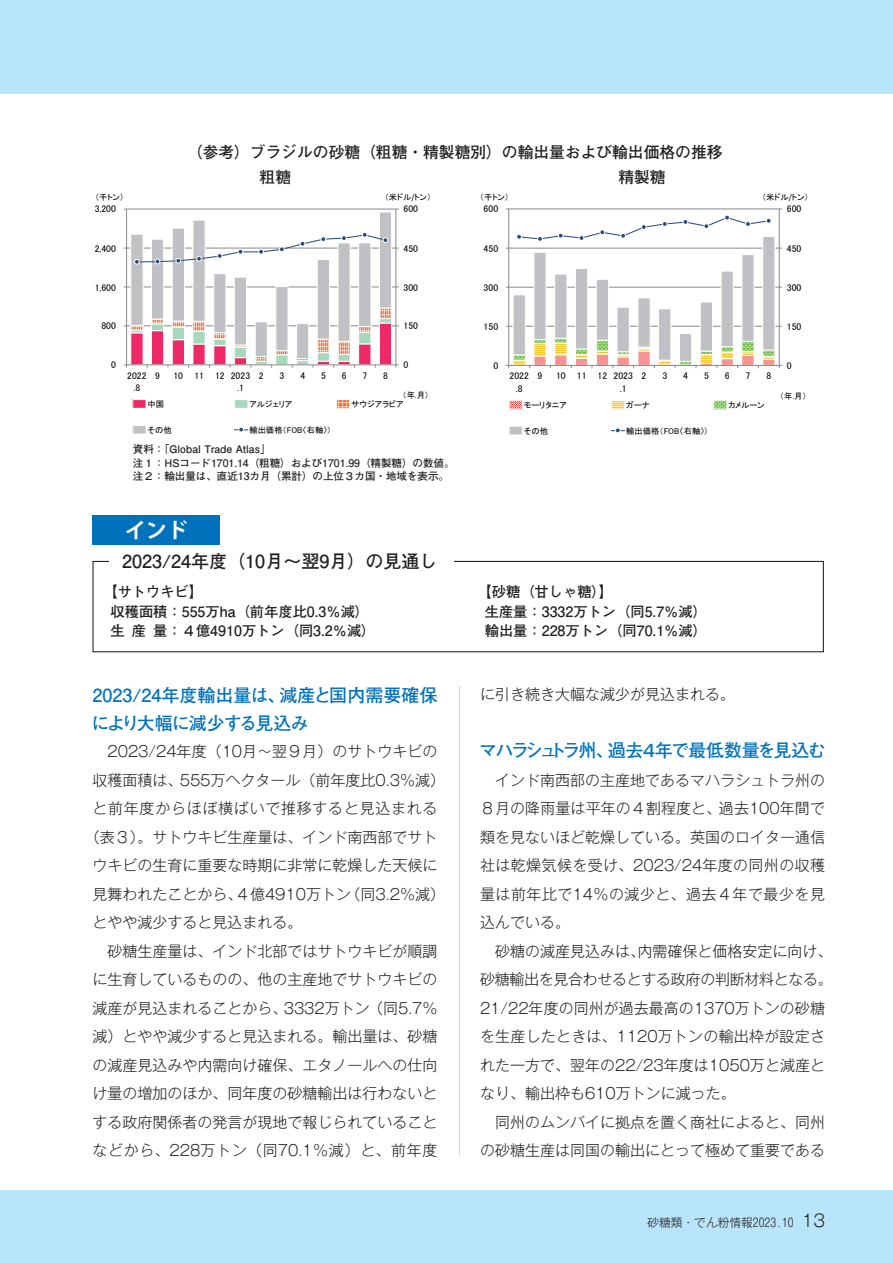
<style>
.page{position:relative;width:893px;height:1263px;background:#fff}
.page>*{position:absolute;margin:0;border:0;box-sizing:border-box;transform-origin:0 0}
.t1{font:700 21px "Koz Go Pr 6 N";color:#fff}
.t2{font:700 18px/28.5px "Futo Go B101 Pr 5";color:#0072bc}
.t3{font:700 18px "Futo Go B101 Pr 5";letter-spacing:-.105em;color:#0072bc}
.t4{font:700 18px "Futo Go B101 Pr 5";color:#231f20}
.t5{font:700 15.75px/24.3px "Futo Go B101 Pr 5";color:#231f20}
.t6{font:300 15px/28.5px "Gothic MB101 Pr 5";color:#231f20;text-align:justify}
.t7{font:300 15px "Gothic MB101 Pr 5";letter-spacing:.05em;color:#231f20}
.t8{font:700 14.25px "Futo Go B101 Pr 5";color:#231f20}
.t9{font:300 11.7px "Gothic MB101 Pr 5";color:#231f20}
.t10{font:700 10.5px/13.5px "Futo Go B101 Pr 5";color:#231f20}
.t11{font:9.75px/12.6px "MS P Gothic";color:#000;text-align:center}
.t12{font:9.6px/12.6px "MS P Gothic";color:#000;text-align:center}
.t13{font:8.4px "MS P Gothic";color:#000}
.t14{font:8.25px "MS P Gothic";letter-spacing:-.005em;color:#000}
.s1{font-family:"Calibri"}
.s2{font-size:16.95px}
</style>
<div class="page">
<div style="left:0;top:1191px;width:893px;height:72px;background:#b9e5fa"></div>
<div style="left:0;top:0;width:893px;height:94px;background:#b9e5fa"></div>
<hr style="left:459px;top:144px;width:1px;height:1012px;background:#b9e5fa">
<div style="left:92px;top:145px;width:733px;height:541px;background:#fff"></div>
<div style="left:92px;top:515px;width:128px;height:30px;background:#0072bc"></div>
<div style="left:92px;top:561px;width:732px;height:91px;border:1px solid #231f20"></div>
<div style="left:109px;top:552px;width:345px;height:18px;background:#fff"></div>
<svg style="left:124px;top:209px;width:275px;height:159px"></svg>
<div style="left:133px;top:400px;width:13px;height:8px;background:#ee2968"></div>
<div style="left:133px;top:399px;width:13px;height:10px;border:1px solid #fff"></div>
<div style="left:235px;top:400px;width:13px;height:8px;background:#a7d8bc"></div>
<div style="left:234px;top:399px;width:14px;height:10px;border:1px solid #fff"></div>
<svg style="left:338px;top:401px;width:10px;height:6px"></svg>
<div style="left:336px;top:399px;width:14px;height:10px;border:1px solid #fff"></div>
<div style="left:133px;top:425px;width:13px;height:9px;background:#c0c1c4"></div>
<div style="left:133px;top:425px;width:13px;height:9px;border:1px solid #fff"></div>
<svg style="left:235px;top:427px;width:13px;height:5px"></svg>
<svg style="left:506px;top:209px;width:276px;height:159px"></svg>
<svg style="left:511px;top:402px;width:10px;height:5px"></svg>
<div style="left:509px;top:400px;width:14px;height:9px;border:1px solid #fff"></div>
<svg style="left:613px;top:402px;width:10px;height:5px"></svg>
<div style="left:611px;top:400px;width:14px;height:9px;border:1px solid #fff"></div>
<svg style="left:715px;top:402px;width:10px;height:5px"></svg>
<div style="left:713px;top:400px;width:14px;height:9px;border:1px solid #fff"></div>
<div style="left:509px;top:426px;width:13px;height:9px;background:#c0c1c4"></div>
<div style="left:509px;top:426px;width:14px;height:9px;border:1px solid #fff"></div>
<svg style="left:611px;top:428px;width:14px;height:5px"></svg>
<p class="t5" style="left:260px;top:139px;width:464px;text-indent:-73px">（参考）ブラジルの砂糖（粗糖・精製糖別）の輸出量および輸出価格の推移粗糖</p>
<p class="t5" style="left:618px;top:164px;width:49px">精製糖</p>
<p class="t14" style="left:95px;top:193px;width:31px">（千トン）</p>
<p class="t14" style="left:385px;top:193px;width:48px">（米ドル<span class="s1">/</span>トン）</p>
<p class="t13" style="left:480px;top:193px;width:31px">（千トン）</p>
<p class="t13" style="left:762px;top:192px;width:48px">（米ドル<span class="s1">/</span>トン）</p>
<p class="t12" style="left:95px;top:203px;width:23px">3,200</p>
<p class="t12" style="left:403px;top:203px;width:16px">600</p>
<p class="t11" style="left:484px;top:203px;width:16px">600</p>
<p class="t11" style="left:787px;top:203px;width:16px">600</p>
<p class="t12" style="left:95px;top:242px;width:23px">2,400</p>
<p class="t12" style="left:403px;top:242px;width:16px">450</p>
<p class="t11" style="left:484px;top:242px;width:16px">450</p>
<p class="t11" style="left:787px;top:242px;width:16px">450</p>
<p class="t12" style="left:95px;top:281px;width:23px">1,600</p>
<p class="t12" style="left:403px;top:281px;width:16px">300</p>
<p class="t11" style="left:484px;top:281px;width:16px">300</p>
<p class="t11" style="left:787px;top:281px;width:16px">300</p>
<p class="t12" style="left:101px;top:320px;width:16px">800</p>
<p class="t12" style="left:403px;top:320px;width:16px">150</p>
<p class="t11" style="left:484px;top:320px;width:16px">150</p>
<p class="t11" style="left:787px;top:320px;width:16px">150</p>
<p class="t12" style="left:111px;top:359px;width:6px">0</p>
<p class="t12" style="left:403px;top:359px;width:6px">0</p>
<p class="t11" style="left:493px;top:359px;width:6px">0</p>
<p class="t11" style="left:787px;top:359px;width:6px">0</p>
<p class="t12" style="left:127px;top:369px;width:21px">2022 .8</p>
<p class="t12" style="left:155px;top:369px;width:6px">9</p>
<p class="t12" style="left:237px;top:369px;width:15px;text-align:left;text-indent:-64px">10 11 12 2023 .1</p>
<p class="t12" style="left:259px;top:369px;width:6px">2</p>
<p class="t12" style="left:280px;top:369px;width:6px">3</p>
<p class="t12" style="left:300px;top:369px;width:6px">4</p>
<p class="t12" style="left:321px;top:369px;width:6px">5</p>
<p class="t12" style="left:342px;top:369px;width:6px">6</p>
<p class="t12" style="left:362px;top:369px;width:6px">7</p>
<p class="t12" style="left:383px;top:369px;width:6px">8</p>
<p class="t14" style="left:402px;top:391px;width:28px">（年.月）</p>
<p class="t14" style="left:148px;top:400px;width:18px">中国</p>
<p class="t14" style="left:249px;top:400px;width:45px">アルジェリア</p>
<p class="t14" style="left:351px;top:400px;width:54px">サウジアラビア</p>
<p class="t14" style="left:148px;top:426px;width:26px">その他</p>
<p class="t14" style="left:249px;top:426px;width:82px">輸出価格（FOB〈右軸〉)</p>
<p class="t11" style="left:509px;top:370px;width:21px">2022 .8</p>
<p class="t11" style="left:538px;top:370px;width:6px">9</p>
<p class="t11" style="left:620px;top:370px;width:15px;text-align:left;text-indent:-64px">10 11 12 2023 .1</p>
<p class="t11" style="left:642px;top:370px;width:6px">2</p>
<p class="t11" style="left:662px;top:370px;width:6px">3</p>
<p class="t11" style="left:683px;top:370px;width:6px">4</p>
<p class="t11" style="left:704px;top:370px;width:6px">5</p>
<p class="t11" style="left:725px;top:370px;width:6px">6</p>
<p class="t11" style="left:746px;top:370px;width:6px">7</p>
<p class="t11" style="left:766px;top:370px;width:6px">8</p>
<p class="t13" style="left:524px;top:400px;width:45px">モーリタニア</p>
<p class="t13" style="left:626px;top:400px;width:25px">ガーナ</p>
<p class="t13" style="left:728px;top:400px;width:38px">カメルーン</p>
<p class="t13" style="left:524px;top:426px;width:26px">その他</p>
<p class="t13" style="left:626px;top:426px;width:83px">輸出価格（FOB〈右軸〉)</p>
<p class="t13" style="left:780px;top:392px;width:28px">（年.月）</p>
<p class="t10" style="left:133px;top:442px;width:323px">資料：「Global Trade Atlas」<br>注１：HSコード1701.14（粗糖）および1701.99（精製糖）の数値。注２：輸出量は、直近13カ月（累計）の上位３カ国・地域を表示。</p>
<h1 class="t1" style="left:125px;top:518px;width:64px">インド</h1>
<p class="t4" style="left:122px;top:547px;width:317px">2023/24年度（10月～翌9月）の見通し</p>
<p class="t8" style="left:103px;top:580px;width:101px">【サトウキビ】</p>
<p class="t8" style="left:478px;top:580px;width:137px">【砂糖（甘しゃ糖）】</p>
<p class="t8" style="left:111px;top:600px;width:260px">収穫面積：555万ha（前年度比0.3％減）</p>
<p class="t8" style="left:485px;top:600px;width:224px">生産量：3332万トン（同5.7％減）</p>
<p class="t8" style="left:111px;top:619px;width:266px">生産量：４億4910万トン（同3.2％減）</p>
<p class="t8" style="left:485px;top:619px;width:224px">輸出量：228万トン（同70.1％減）</p>
<p class="t2" style="left:91px;top:679px;width:347px">2023/24年度輸出量は、減産と国内需要確保により大幅に減少する見込み</p>
<p class="t6" style="left:107px;top:736px;width:332px">2023/24年度（10月～翌９月）のサトウキビの</p>
<p class="t6" style="left:92px;top:764px;width:354px">収穫面積は、555万ヘクタール（前年度比0.3％減）</p>
<p class="t7" style="left:92px;top:796px;width:347px">と前年度からほぼ横ばいで推移すると見込まれる</p>
<p class="t6" style="left:85px;top:821px;width:354px">（表３）。サトウキビ生産量は、インド南西部でサト</p>
<p class="t6" style="left:92px;top:850px;width:346px">ウキビの生育に重要な時期に非常に乾燥した天候に</p>
<p class="t6" style="left:92px;top:878px;width:354px">見舞われたことから、４億4910万トン（同3.2％減）</p>
<p class="t6" style="left:92px;top:907px;width:211px">とやや減少すると見込まれる。</p>
<p class="t6" style="left:107px;top:935px;width:331px">砂糖生産量は、インド北部ではサトウキビが順調</p>
<p class="t6" style="left:92px;top:964px;width:346px">に生育しているものの、他の主産地でサトウキビの</p>
<p class="t6" style="left:92px;top:992px;width:346px">減産が見込まれることから、3332万トン（同5.7％</p>
<p class="t6" style="left:92px;top:1021px;width:346px">減）とやや減少すると見込まれる。輸出量は、砂糖</p>
<p class="t6" style="left:92px;top:1049px;width:346px">の減産見込みや内需向け確保、エタノールへの仕向</p>
<p class="t6" style="left:92px;top:1078px;width:346px">け量の増加のほか、同年度の砂糖輸出は行わないと</p>
<p class="t6" style="left:92px;top:1106px;width:346px">する政府関係者の発言が現地で報じられていること</p>
<p class="t7" style="left:92px;top:1138px;width:347px">などから、228万トン（同70.1％減）と、前年度</p>
<p class="t6" style="left:480px;top:679px;width:256px">に引き続き大幅な減少が見込まれる。</p>
<p class="t3" style="left:479px;top:736px;width:349px">マハラシュトラ州、過去４年で最低数量を見込む</p>
<p class="t6" style="left:480px;top:764px;width:347px;text-indent:15px">インド南西部の主産地であるマハラシュトラ州の８月の降雨量は平年の４割程度と、過去100年間で類を見ないほど乾燥している。英国のロイター通信社は乾燥気候を受け、2023/24年度の同州の収穫量は前年比で14％の減少と、過去４年で最少を見込んでいる。</p>
<p class="t6" style="left:480px;top:935px;width:354px;text-align:left;text-indent:15px">砂糖の減産見込みは、内需確保と価格安定に向け、砂糖輸出を見合わせるとする政府の判断材料となる。<br>21/22年度の同州が過去最高の1370万トンの砂糖を生産したときは、1120万トンの輸出枠が設定された一方で、翌年の22/23年度は1050万と減産となり、輸出枠も610万トンに減った。</p>
<p class="t6" style="left:480px;top:1106px;width:346px;text-align:right">同州のムンバイに拠点を置く商社によると、同州の砂糖生産は同国の輸出にとって極めて重要である</p>
<p class="t9" style="left:647px;top:1212px;width:179px">砂糖類・でん粉情報2023.10 <span class="s2">13</span></p>
</div>
